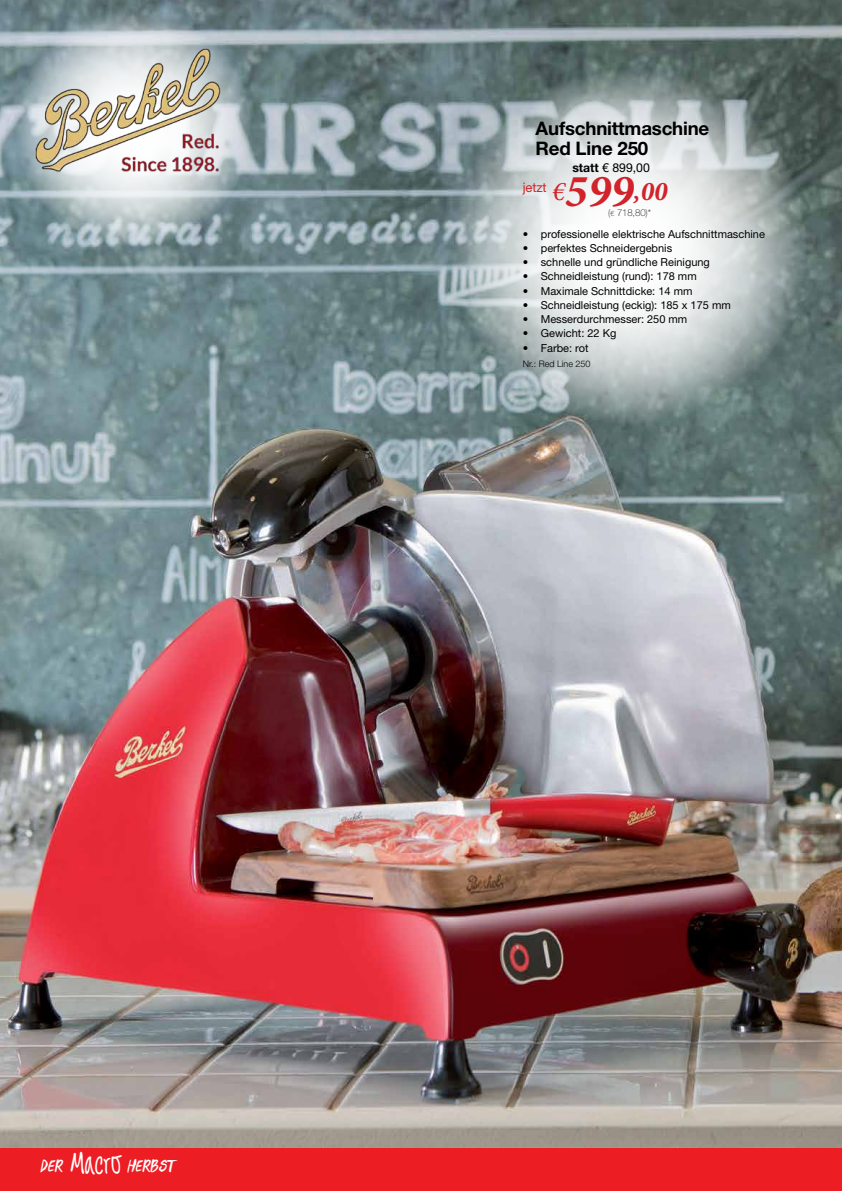
<style>
.page{position:relative;width:842px;height:1191px;background:#fff}
.page>*{position:absolute;margin:0;border:0;box-sizing:border-box;transform-origin:0 0}
.t1{font:italic 700 46px "Minion Pro";color:#d2232a}
.t2{font:700 18.7px/19.8px "Helvetica Neue LT Pro";letter-spacing:-.01em;color:#000}
.t3{font:17.7px "D.I.Y.Time Brush";color:#fff}
.t4{font:13px "Helvetica Neue LT Pro";letter-spacing:-.01em;color:#d2232a}
.t5{font:12.2px "Helvetica Neue LT Pro";color:#000}
.t6{font:11px "Helvetica Neue LT Pro";color:#000}
.t7{font:100 9.5px "Helvetica Neue LT Pro";color:#000}
.t8{font:300 9px "Helvetica Neue LT Pro";color:#000}
.s1{font-family:"D.I.Y.Time Hand";font-size:35.5px}
.s2{font-weight:700}
.s3{font-weight:400;font-size:27px}
.s4{font-size:27px}
.s5{font-size:7.3px}
</style>
<div class="page">
<div style="left:0;top:1142px;width:842px;height:49px;background:#ed1d24"></div>
<img style="left:0;top:0;width:842px;height:1147px">
<svg style="left:15px;top:10px;width:236px;height:236px;background:#b2bfc3"></svg>
<img style="left:32px;top:47px;width:191px;height:128px">
<svg style="left:451px;top:68px;width:355px;height:356px"></svg>
<h3 class="t3" style="left:41px;top:1155px;width:136px">DER <span class="s1">Macro</span> HERBST</h3>
<h2 class="t2" style="left:536px;top:118px;width:175px">Aufschnittmaschine<br>Red Line 250</h2>
<p class="t5" style="left:572px;top:161px;width:79px"><span class="s2">statt</span> € 899,00</p>
<h1 class="t1" style="left:552px;top:159px;width:117px"><span class="s3">€</span>599<span class="s4">,00</span></h1>
<p class="t7" style="left:608px;top:207px;width:44px">(<span class="s5">€</span> 718,80)*</p>
<p class="t4" style="left:523px;top:180px;width:25px">jetzt</p>
<p class="t6" style="left:523px;top:227px;width:244px">• professionelle elektrische Aufschnittmaschine</p>
<p class="t6" style="left:523px;top:241px;width:151px">• perfektes Schneidergebnis</p>
<p class="t6" style="left:523px;top:256px;width:189px">• schnelle und gründliche Reinigung</p>
<p class="t6" style="left:523px;top:270px;width:175px">• Schneidleistung (rund): 178 mm</p>
<p class="t6" style="left:523px;top:284px;width:171px">• Maximale Schnittdicke: 14 mm</p>
<p class="t6" style="left:523px;top:298px;width:209px">• Schneidleistung (eckig): 185 x 175 mm</p>
<p class="t6" style="left:523px;top:313px;width:166px">• Messerdurchmesser: 250 mm</p>
<p class="t6" style="left:523px;top:327px;width:95px">• Gewicht: 22 Kg</p>
<p class="t6" style="left:523px;top:342px;width:67px">• Farbe: rot</p>
<p class="t8" style="left:523px;top:358px;width:69px">Nr.: Red Line 250</p>
</div>
